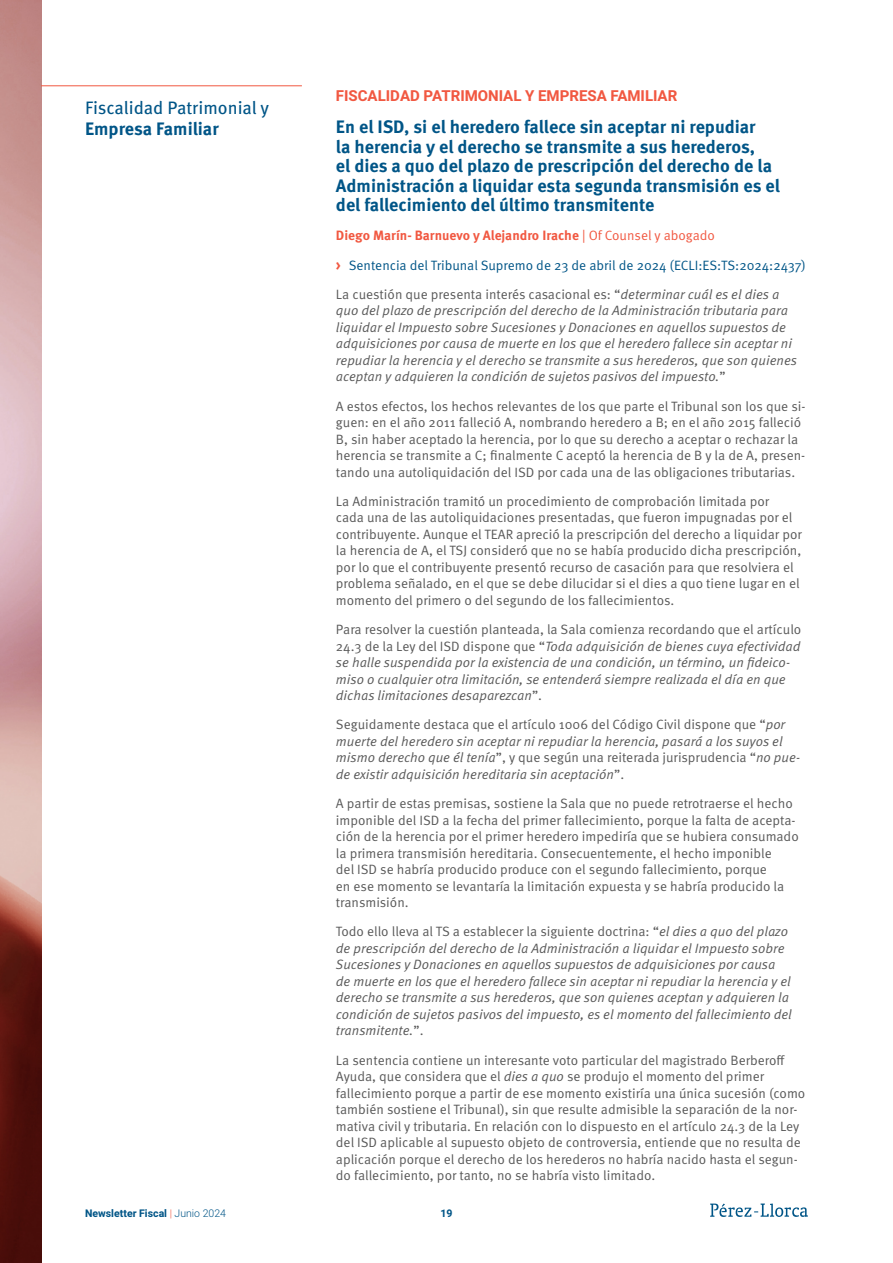
<style>
.page{position:relative;width:893px;height:1263px;background:#fff}
.page>*{position:absolute;margin:0;border:0;box-sizing:border-box;transform-origin:0 0}
.t1{font:700 18px/19.5px "Meta Pro";color:#005587}
.t2{font:18px "Meta Pro";color:#005587}
.t3{font:700 15px "Heebo";color:#f15841}
.t4{font:13.5px/16.5px "Meta Pro Norm";color:#595959}
.t5{font:13.5px/16.5px "Meta Pro Norm Ita";color:#595959}
.t6{font:13.5px/29.2px "Meta Pro Norm";color:#005587}
.t7{font:700 13.5px "Meta Pro";color:#f15841}
.t8{font:700 10.5px "Heebo";color:#005587}
.s1{font-family:"Meta Pro Norm";font-weight:400}
.s2{font-family:"Meta Pro";font-weight:700;font-size:16.5px;color:#f15841}
.s3{color:#595959}
.s4{font-family:"Meta Pro Norm Ita";color:#595959}
.s5{font-family:"Meta Pro Norm"}
.s6{font-family:"Meta Pro Norm Ita"}
.s7{font-weight:300;color:#f15841}
.s8{font-weight:300}
</style>
<div class="page">
<svg style="left:710px;top:1203px;width:98px;height:14px"></svg>
<img style="left:0;top:0;width:41px;height:1263px">
<hr style="left:41px;top:85px;width:261px;height:1px;background:#f15841">
<h1 class="t2" style="left:85px;top:94px;width:186px">Fiscalidad Patrimonial y</h1>
<h1 class="t1" style="left:85px;top:118px;width:135px">Empresa Familiar</h1>
<p class="t3" style="left:336px;top:85px;width:343px">FISCALIDAD PATRIMONIAL Y EMPRESA FAMILIAR</p>
<p class="t1" style="left:336px;top:116px;width:445px">En el ISD, si el heredero fallece sin aceptar ni repudiar<br>la herencia y el derecho se transmite a sus herederos,<br>el dies a quo del plazo de prescripción del derecho de la Administración a liquidar esta segunda transmisión es el del fallecimiento del último transmitente</p>
<p class="t7" style="left:336px;top:225px;width:381px">Diego Marín- Barnuevo y Alejandro Irache <span class="s1">| Of Counsel y abogado</span></p>
<p class="t6" style="left:336px;top:249px;width:472px"><span class="s2">›</span> Sentencia del Tribunal Supremo de 23 de abril de 2024 (ECLI:ES:TS:2024:2437)<br><span class="s3">La cuestión que presenta interés casacional es: “</span><span class="s4">determinar cuál es el dies a</span></p>
<p class="t5" style="left:336px;top:301px;width:463px">quo del plazo de prescripción del derecho de la Administración tributaria para liquidar el Impuesto sobre Sucesiones y Donaciones en aquellos supuestos de adquisiciones por causa de muerte en los que el heredero fallece sin aceptar ni repudiar la herencia y el derecho se transmite a sus herederos, que son quienes aceptan y adquieren la condición de sujetos pasivos del impuesto.<span class="s5">”</span></p>
<p class="t4" style="left:336px;top:397px;width:471px">A estos efectos, los hechos relevantes de los que parte el Tribunal son los que si&shy;guen: en el año 2011 falleció A, nombrando heredero a B; en el año 2015 falleció B, sin haber aceptado la herencia, por lo que su derecho a aceptar o rechazar la herencia se transmite a C; finalmente C aceptó la herencia de B y la de A, presen&shy;tando una autoliquidación del ISD por cada una de las obligaciones tributarias.</p>
<p class="t4" style="left:336px;top:492px;width:467px">La Administración tramitó un procedimiento de comprobación limitada por<br>cada una de las autoliquidaciones presentadas, que fueron impugnadas por el contribuyente. Aunque el TEAR apreció la prescripción del derecho a liquidar por la herencia de A, el TSJ consideró que no se había producido dicha prescripción, por lo que el contribuyente presentó recurso de casación para que resolviera el problema señalado, en el que se debe dilucidar si el dies a quo tiene lugar en el momento del primero o del segundo de los fallecimientos.</p>
<p class="t4" style="left:336px;top:620px;width:467px">Para resolver la cuestión planteada, la Sala comienza recordando que el artículo</p>
<p class="t5" style="left:336px;top:637px;width:466px"><span class="s5">24.3 de la Ley del ISD dispone que “</span>Toda adquisición de bienes cuya efectividad se halle suspendida por la existencia de una condición, un término, un fideico&shy;miso o cualquier otra limitación, se entenderá siempre realizada el día en que dichas limitaciones desaparezcan<span class="s5">”.</span></p>
<p class="t4" style="left:336px;top:715px;width:451px">Seguidamente destaca que el artículo 1006 del Código Civil dispone que “<span class="s6">por</span></p>
<p class="t5" style="left:336px;top:732px;width:448px">muerte del heredero sin aceptar ni repudiar la herencia, pasará a los suyos el</p>
<p class="t4" style="left:336px;top:748px;width:466px"><span class="s6">mismo derecho que él tenía</span>”, y que según una reiterada jurisprudencia “<span class="s6">no pue-</span></p>
<p class="t5" style="left:336px;top:765px;width:290px">de existir adquisición hereditaria sin aceptación<span class="s5">”.</span></p>
<p class="t4" style="left:336px;top:794px;width:464px">A partir de estas premisas, sostiene la Sala que no puede retrotraerse el hecho imponible del ISD a la fecha del primer fallecimiento, porque la falta de acepta&shy;ción de la herencia por el primer heredero impediría que se hubiera consumado la primera transmisión hereditaria. Consecuentemente, el hecho imponible<br>del ISD se habría producido produce con el segundo fallecimiento, porque<br>en ese momento se levantaría la limitación expuesta y se habría producido la transmisión.</p>
<p class="t4" style="left:336px;top:922px;width:454px">Todo ello lleva al TS a establecer la siguiente doctrina: “<span class="s6">el dies a quo del plazo</span></p>
<p class="t5" style="left:336px;top:939px;width:457px">de prescripción del derecho de la Administración a liquidar el Impuesto sobre Sucesiones y Donaciones en aquellos supuestos de adquisiciones por causa de muerte en los que el heredero fallece sin aceptar ni repudiar la herencia y el derecho se transmite a sus herederos, que son quienes aceptan y adquieren la condición de sujetos pasivos del impuesto, es el momento del fallecimiento del transmitente.<span class="s5">”.</span></p>
<p class="t4" style="left:336px;top:1051px;width:471px">La sentencia contiene un interesante voto particular del magistrado Berberoff Ayuda, que considera que el <span class="s6">dies a quo</span> se produjo el momento del primer fallecimiento porque a partir de ese momento existiría una única sucesión (como también sostiene el Tribunal), sin que resulte admisible la separación de la nor&shy;mativa civil y tributaria. En relación con lo dispuesto en el artículo 24.3 de la Ley del ISD aplicable al supuesto objeto de controversia, entiende que no resulta de aplicación porque el derecho de los herederos no habría nacido hasta el segun&shy;do fallecimiento, por tanto, no se habría visto limitado.</p>
<p class="t8" style="left:85px;top:1206px;width:142px">Newsletter Fiscal <span class="s7">|</span> <span class="s8">Junio 2024</span></p>
<p class="t8" style="left:440px;top:1206px;width:14px">19</p>
</div>
